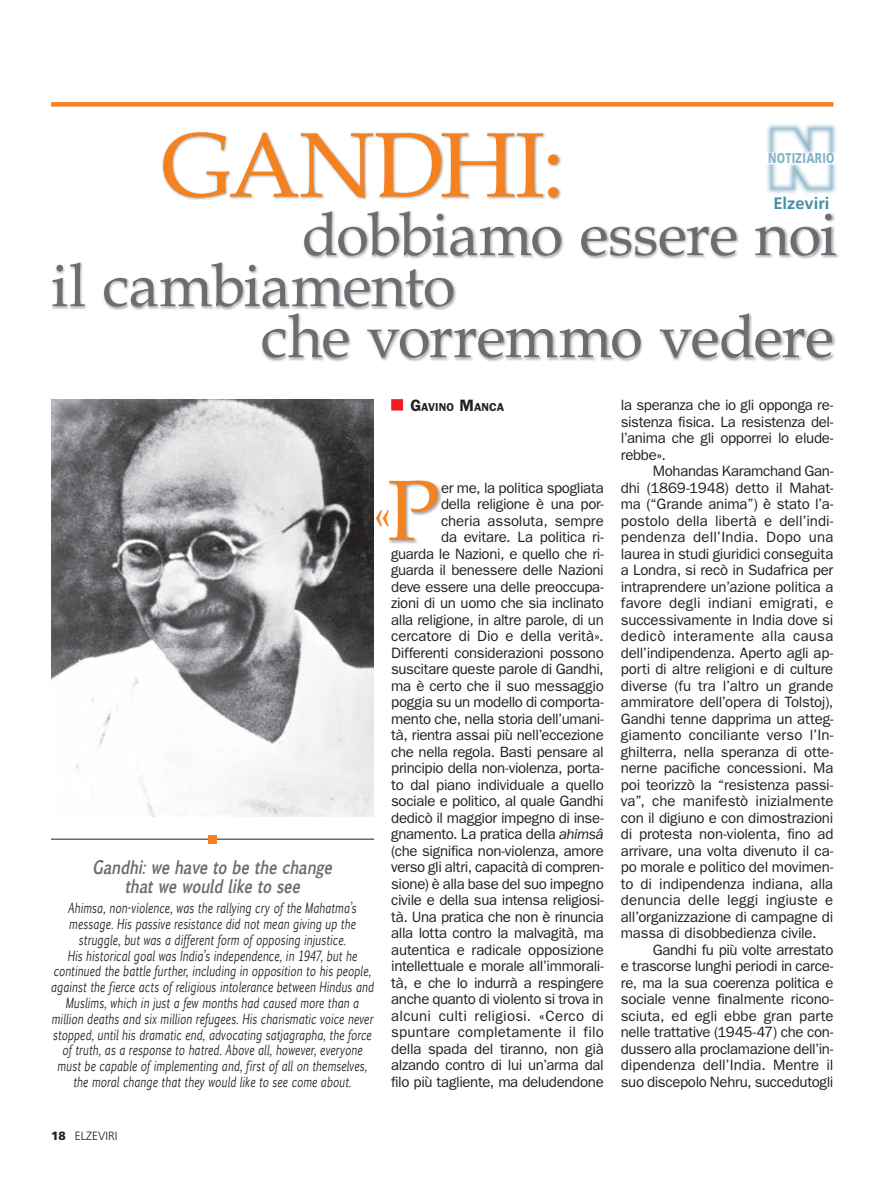
<style>
.page{position:relative;width:893px;height:1191px;background:#fff}
.page>*{position:absolute;margin:0;border:0;box-sizing:border-box;transform-origin:0 0}
.t1{font:91.5px "Book Antiqua";letter-spacing:-.015em;color:#f58220}
.t2{font:85.5px "Book Antiqua";color:#f58220}
.t3{font:60px "Book Antiqua";letter-spacing:-.01em;color:#6c6d70}
.t4{font:45px "Cheltenham Std";color:#f58220}
.t5{font:italic 700 18px/19.5px "Euphemia UCAS";color:#6c6d70;text-align:center;scale:.8 1}
.t6{font:700 16.5px "Frutiger LT Std";color:#468ca6}
.t7{font:15px/16.5px "ITC Franklin Gothic Std";letter-spacing:-.015em;color:#231f20;text-align:right}
.t8{font:15px "ITC Franklin Gothic Std";letter-spacing:.005em;color:#231f20}
.t9{font:15px "ITC Franklin Gothic Std";letter-spacing:.015em;color:#231f20}
.t10{font:900 14.25px "Frutiger LT Std";letter-spacing:.03em;color:#88b4c8;scale:.75 1}
.t11{font:italic 13.5px/15.8px "Euphemia UCAS";letter-spacing:.02em;color:#231f20;text-align:center;scale:.75 1}
.t12{font:300 12px "Frutiger LT Std";color:#231f20}
.t13{font:600 11.55px "ITC Franklin Gothic Std";letter-spacing:.005em;color:#231f20}
.s1{font-size:16.5px}
.s2{font-style:italic}
.s3{font-weight:900}
</style>
<div class="page">
<div style="left:51px;top:102px;width:782px;height:5px;background:#f58220"></div>
<hr style="left:51px;top:838px;width:323px;height:1px;background:#231f20">
<div style="left:208px;top:835px;width:9px;height:8px;background:#f58220"></div>
<img style="left:389px;top:480px;width:53px;height:64px">
<div style="left:392px;top:400px;width:10px;height:10px;background:#ee1d23"></div>
<div style="left:391px;top:399px;width:12px;height:11px;border:2px solid #ee1d23"></div>
<img style="left:52px;top:132px;width:787px;height:230px">
<img style="left:51px;top:399px;width:323px;height:417px">
<img style="left:763px;top:124px;width:76px;height:73px">
<p class="t1" style="left:162px;top:112px;width:404px">GANDHI:</p>
<p class="t3" style="left:302px;top:200px;width:537px">dobbiamo essere noi</p>
<p class="t3" style="left:51px;top:251px;width:406px">il cambiamento</p>
<p class="t3" style="left:261px;top:302px;width:574px">che vorremmo vedere</p>
<p class="t10" style="left:768px;top:152px;width:90px">NOTIZIARIO</p>
<p class="t6" style="left:773px;top:197px;width:57px">Elzeviri</p>
<p class="t13" style="left:410px;top:402px;width:95px"><span class="s1">G</span>AVINO <span class="s1">M</span>ANCA</p>
<p class="t2" style="left:387px;top:461px;width:53px">P</p>
<p class="t7" style="left:391px;top:480px;width:214px">er me, la politica spogliata<br>della religione è una por-<br>cheria assoluta, sempre<br>da evitare. La politica ri-<br>guarda le Nazioni, e quello che ri&shy;guarda il benessere delle Nazioni deve essere una delle preoccupa&shy;zioni di un uomo che sia inclinato alla religione, in altre parole, di un cercatore di Dio e della verità».<br>Differenti considerazioni possono suscitare queste parole di Gandhi, ma è certo che il suo messaggio poggia su un modello di comporta&shy;mento che, nella storia dell’umani&shy;tà, rientra assai più nell’eccezione che nella regola. Basti pensare al principio della non-violenza, porta&shy;to dal piano individuale a quello sociale e politico, al quale Gandhi dedicò il maggior impegno di inse&shy;gnamento. La pratica della <span class="s2">ahimsâ </span>(che significa non-violenza, amore verso gli altri, capacità di compren&shy;sione) è alla base del suo impegno civile e della sua intensa religiosi&shy;tà. Una pratica che non è rinuncia alla lotta contro la malvagità, ma autentica e radicale opposizione intellettuale e morale all’immorali&shy;tà, e che lo indurrà a respingere anche quanto di violento si trova in alcuni culti religiosi. «Cerco di spuntare completamente il filo della spada del tiranno, non già alzando contro di lui un’arma dal filo più tagliente, ma deludendone</p>
<p class="t4" style="left:374px;top:496px;width:19px">«</p>
<p class="t5" style="left:92px;top:856px;width:307px">Gandhi:we have to be the change thatwe would like to see</p>
<p class="t11" style="left:51px;top:899px;width:432px">Ahimsa, non-violence, was the rallying cry of the Mahatma’s message. His passive resistance did not mean giving up the struggle, but was a different form of opposing injustice.<br>His historical goal was India’s independence, in 1947, but he continued the battle further, including in opposition to his people, against the fierce acts of religious intolerance between Hindus and Muslims, which in just a few months had caused more than a million deaths and six million refugees. His charismatic voice never stopped, until his dramatic end, advocating satjagrapha, the force of truth, as a response to hatred. Above all, however, everyone must be capable of implementing and, first of all on themselves, the moral change that they would like to see come about.</p>
<p class="t12" style="left:51px;top:1131px;width:68px"><span class="s3">18</span> ELZEVIRI</p>
<p class="t7" style="left:621px;top:398px;width:214px">la speranza che io gli opponga re-</p>
<p class="t7" style="left:621px;top:414px;width:214px">sistenza fisica. La resistenza del-</p>
<p class="t7" style="left:621px;top:431px;width:214px">l’anima che gli opporrei lo elude-</p>
<p class="t7" style="left:621px;top:447px;width:47px">rebbe».</p>
<p class="t7" style="left:653px;top:464px;width:182px">Mohandas Karamchand Gan-</p>
<p class="t7" style="left:621px;top:480px;width:214px">dhi (1869-1948) detto il Mahat-</p>
<p class="t7" style="left:621px;top:497px;width:214px">ma (“Grande anima”) è stato l’a-</p>
<p class="t7" style="left:621px;top:513px;width:214px">postolo della libertà e dell’indi-</p>
<p class="t9" style="left:621px;top:532px;width:214px">pendenza dell’India. Dopo una</p>
<p class="t7" style="left:621px;top:546px;width:214px">laurea in studi giuridici conseguita</p>
<p class="t7" style="left:621px;top:563px;width:214px">a Londra, si recò in Sudafrica per</p>
<p class="t7" style="left:621px;top:579px;width:214px">intraprendere un’azione politica a</p>
<p class="t8" style="left:621px;top:598px;width:214px">favore degli indiani emigrati, e</p>
<p class="t7" style="left:621px;top:612px;width:214px">successivamente in India dove si</p>
<p class="t9" style="left:621px;top:631px;width:214px">dedicò interamente alla causa</p>
<p class="t7" style="left:621px;top:645px;width:214px">dell’indipendenza. Aperto agli ap-</p>
<p class="t7" style="left:621px;top:662px;width:214px">porti di altre religioni e di culture</p>
<p class="t7" style="left:621px;top:678px;width:214px">diverse (fu tra l’altro un grande</p>
<p class="t7" style="left:621px;top:695px;width:214px">ammiratore dell’opera di Tolstoj),</p>
<p class="t7" style="left:621px;top:711px;width:214px">Gandhi tenne dapprima un atteg-</p>
<p class="t7" style="left:621px;top:728px;width:214px">giamento conciliante verso l’In-</p>
<p class="t7" style="left:621px;top:744px;width:214px">ghilterra, nella speranza di otte-</p>
<p class="t7" style="left:621px;top:761px;width:214px">nerne pacifiche concessioni. Ma</p>
<p class="t7" style="left:621px;top:777px;width:214px">poi teorizzò la “resistenza passi-</p>
<p class="t8" style="left:621px;top:796px;width:214px">va”, che manifestò inizialmente</p>
<p class="t7" style="left:621px;top:810px;width:214px">con il digiuno e con dimostrazioni</p>
<p class="t7" style="left:621px;top:827px;width:214px">di protesta non-violenta, fino ad</p>
<p class="t7" style="left:621px;top:843px;width:214px">arrivare, una volta divenuto il ca-</p>
<p class="t7" style="left:621px;top:860px;width:214px">po morale e politico del movimen-</p>
<p class="t7" style="left:621px;top:876px;width:214px">to di indipendenza indiana, alla</p>
<p class="t8" style="left:621px;top:895px;width:214px">denuncia delle leggi ingiuste e</p>
<p class="t7" style="left:621px;top:909px;width:214px">all’organizzazione di campagne di</p>
<p class="t7" style="left:621px;top:926px;width:197px">massa di disobbedienza civile.</p>
<p class="t7" style="left:653px;top:942px;width:182px">Gandhi fu più volte arrestato</p>
<p class="t7" style="left:621px;top:959px;width:214px">e trascorse lunghi periodi in carce-</p>
<p class="t7" style="left:621px;top:975px;width:214px">re, ma la sua coerenza politica e</p>
<p class="t7" style="left:621px;top:992px;width:214px">sociale venne finalmente ricono-</p>
<p class="t7" style="left:621px;top:1008px;width:214px">sciuta, ed egli ebbe gran parte</p>
<p class="t7" style="left:621px;top:1025px;width:214px">nelle trattative (1945-47) che con-</p>
<p class="t7" style="left:621px;top:1041px;width:214px">dussero alla proclamazione dell’in-</p>
<p class="t7" style="left:621px;top:1058px;width:214px">dipendenza dell’India. Mentre il</p>
<p class="t7" style="left:621px;top:1074px;width:214px">suo discepolo Nehru, succedutogli</p>
</div>
